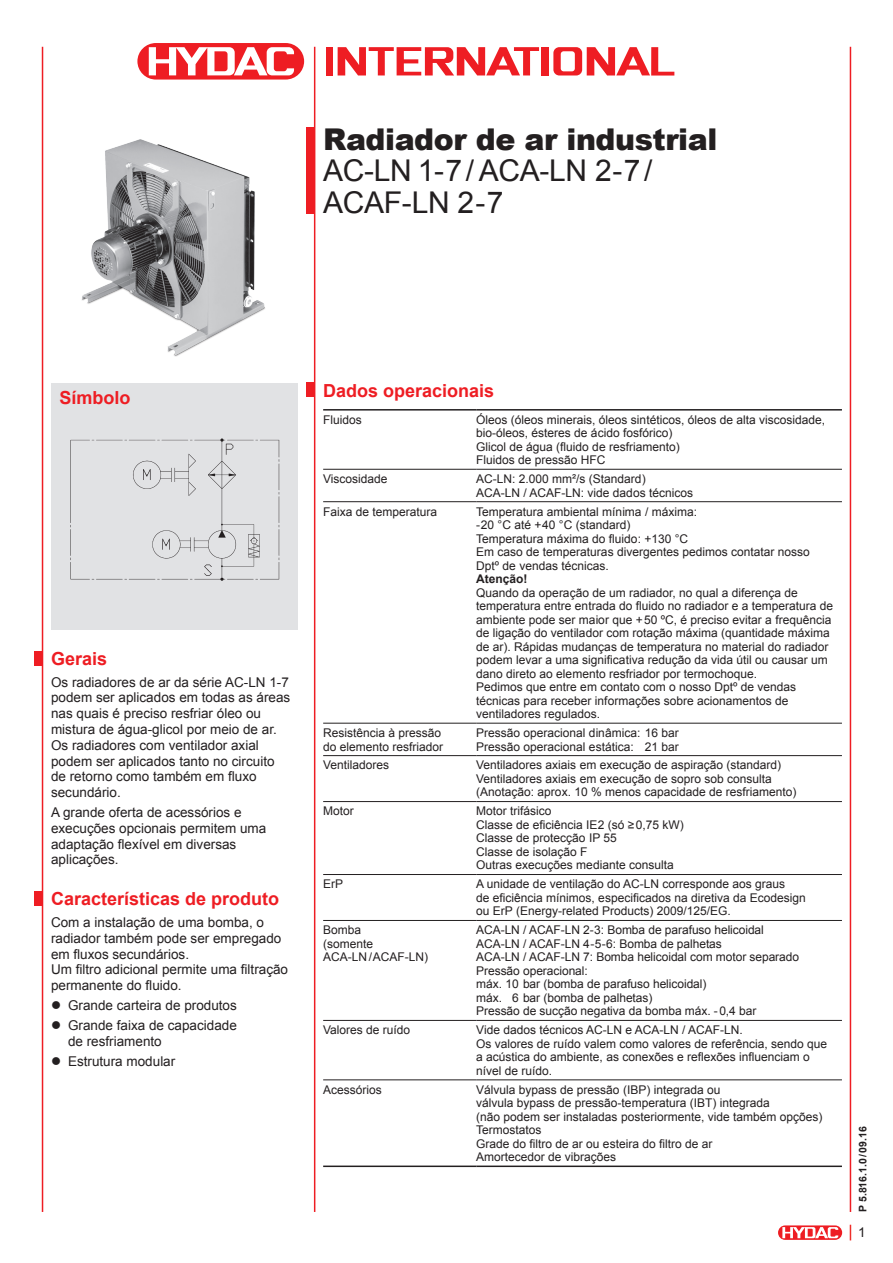
<style>
.page{position:relative;width:893px;height:1263px;background:#fff}
.page>*{position:absolute;margin:0;border:0;box-sizing:border-box;transform-origin:0 0}
.t1{font:30px/31.5px "Arial";letter-spacing:-.01em;color:#231f20}
.t2{font:900 30px "Arial";letter-spacing:-.015em;color:#231f20}
.t3{font:700 18px "Arial";color:#ee1d23}
.t4{font:13.5px/15.8px "Arial";color:#231f20}
.t5{font:12px/13.5px "Arial";color:#231f20}
.t6{font:700 12px "Arial";color:#231f20}
.t7{font:700 10.5px "Arial";color:#231f20}
</style>
<div class="page">
<div style="left:777px;top:1225px;width:66px;height:15px;border:1px solid #fff;border-radius:7px"></div>
<svg style="left:778px;top:1225px;width:64px;height:15px"></svg>
<svg style="left:782px;top:1227px;width:56px;height:11px"></svg>
<hr style="left:42px;top:47px;width:1px;height:1165px;background:#ee1d23">
<hr style="left:850px;top:47px;width:1px;height:1165px;background:#ee1d23">
<svg style="left:850px;top:1225px;width:1px;height:15px"></svg>
<hr style="left:323px;top:409px;width:153px;height:2px;background:#231f20">
<hr style="left:476px;top:409px;width:366px;height:2px;background:#231f20">
<hr style="left:323px;top:1165px;width:153px;height:2px;background:#231f20">
<hr style="left:476px;top:1165px;width:366px;height:2px;background:#231f20">
<hr style="left:323px;top:469px;width:153px;height:1px;background:#231f20">
<hr style="left:476px;top:469px;width:366px;height:1px;background:#231f20">
<hr style="left:323px;top:501px;width:153px;height:1px;background:#231f20">
<hr style="left:476px;top:501px;width:366px;height:1px;background:#231f20">
<hr style="left:323px;top:723px;width:153px;height:1px;background:#231f20">
<hr style="left:476px;top:723px;width:366px;height:1px;background:#231f20">
<hr style="left:323px;top:755px;width:153px;height:1px;background:#231f20">
<hr style="left:476px;top:755px;width:366px;height:1px;background:#231f20">
<hr style="left:323px;top:801px;width:153px;height:1px;background:#231f20">
<hr style="left:476px;top:801px;width:366px;height:1px;background:#231f20">
<hr style="left:323px;top:874px;width:153px;height:1px;background:#231f20">
<hr style="left:476px;top:874px;width:366px;height:1px;background:#231f20">
<hr style="left:323px;top:920px;width:153px;height:1px;background:#231f20">
<hr style="left:476px;top:920px;width:366px;height:1px;background:#231f20">
<hr style="left:323px;top:1020px;width:153px;height:1px;background:#231f20">
<hr style="left:476px;top:1020px;width:366px;height:1px;background:#231f20">
<hr style="left:323px;top:1079px;width:153px;height:1px;background:#231f20">
<hr style="left:476px;top:1079px;width:366px;height:1px;background:#231f20">
<hr style="left:314px;top:47px;width:1px;height:1165px;background:#ee1d23">
<div style="left:306px;top:128px;width:9px;height:86px;background:#ee1d23"></div>
<div style="left:136px;top:42px;width:169px;height:39px;border:3px solid #fff;border-radius:18px"></div>
<div style="left:137px;top:43px;width:167px;height:37px;background:#ee1d23;border-radius:18px"></div>
<svg style="left:149px;top:47px;width:145px;height:28px"></svg>
<div style="left:326px;top:47px;width:7px;height:29px;background:#ee1d23"></div>
<div style="left:541px;top:47px;width:8px;height:29px;background:#ee1d23"></div>
<svg style="left:553px;top:47px;width:121px;height:29px"></svg>
<svg style="left:338px;top:47px;width:201px;height:29px"></svg>
<div style="left:34px;top:651px;width:9px;height:14px;background:#ee1d23"></div>
<div style="left:34px;top:891px;width:9px;height:15px;background:#ee1d23"></div>
<div style="left:306px;top:382px;width:9px;height:15px;background:#ee1d23"></div>
<div style="left:51px;top:383px;width:247px;height:246px;background:#e1e2e4"></div>
<img style="left:70px;top:438px;width:210px;height:143px">
<img style="left:82px;top:139px;width:183px;height:218px">
<h1 class="t2" style="left:323px;top:117px;width:396px">Radiador de ar industrial</h1>
<h1 class="t1" style="left:323px;top:155px;width:331px">AC-LN 1-7 / ACA-LN 2-7 /<br>ACAF-LN 2-7</h1>
<h2 class="t3" style="left:60px;top:386px;width:73px">Símbolo</h2>
<h2 class="t3" style="left:51px;top:646px;width:58px">Gerais</h2>
<p class="t4" style="left:51px;top:674px;width:241px">Os radiadores de ar da série AC-LN 1-7 podem ser aplicados em todas as áreas nas quais é preciso resfriar óleo ou mistura de água-glicol por meio de ar.<br>Os radiadores com ventilador axial podem ser aplicados tanto no circuito de retorno como também em fluxo secundário.</p>
<p class="t4" style="left:51px;top:804px;width:217px">A grande oferta de acessórios e execuções opcionais permitem uma adaptação flexível em diversas aplicações.</p>
<h2 class="t3" style="left:51px;top:887px;width:230px">Características de produto</h2>
<p class="t4" style="left:51px;top:915px;width:239px">Com a instalação de uma bomba, o radiador também pode ser empregado em fluxos secundários.<br>Um filtro adicional permite uma filtração permanente do fluido.</p>
<p class="t4" style="left:51px;top:998px;width:187px">● Grande carteira de produtos</p>
<p class="t4" style="left:68px;top:1018px;width:170px;text-indent:-17px">● Grande faixa de capacidade de resfriamento</p>
<p class="t4" style="left:51px;top:1053px;width:126px">● Estrutura modular</p>
<h2 class="t3" style="left:323px;top:378px;width:173px">Dados operacionais</h2>
<p class="t5" style="left:323px;top:413px;width:40px">Fluidos</p>
<p class="t5" style="left:476px;top:413px;width:350px">Óleos (óleos minerais, óleos sintéticos, óleos de alta viscosidade, bio-óleos, ésteres de ácido fosfórico)<br>Glicol de água (fluido de resfriamento)<br>Fluidos de pressão HFC</p>
<p class="t5" style="left:323px;top:472px;width:66px">Viscosidade</p>
<p class="t5" style="left:476px;top:472px;width:218px">AC-LN: 2.000 mm²/s (Standard)<br>ACA-LN / ACAF-LN: vide dados técnicos</p>
<p class="t5" style="left:323px;top:505px;width:116px">Faixa de temperatura</p>
<p class="t5" style="left:476px;top:505px;width:335px">Temperatura ambiental mínima / máxima:<br>-20 °C até +40 °C (standard)<br>Temperatura máxima do fluido: +130 °C<br>Em caso de temperaturas divergentes pedimos contatar nosso Dptº de vendas técnicas.</p>
<p class="t6" style="left:476px;top:571px;width:53px">Atenção!</p>
<p class="t5" style="left:476px;top:586px;width:358px">Quando da operação de um radiador, no qual a diferença de temperatura entre entrada do fluido no radiador e a temperatura de ambiente pode ser maior que +50 ºC, é preciso evitar a frequência de ligação do ventilador com rotação máxima (quantidade máxima de ar). Rápidas mudanças de temperatura no material do radiador podem levar a uma significativa redução da vida útil ou causar um dano direto ao elemento resfriador por termochoque.<br>Pedimos que entre em contato com o nosso Dptº de vendas técnicas para receber informações sobre acionamentos de ventiladores regulados.</p>
<p class="t5" style="left:323px;top:726px;width:122px">Resistência à pressão do elemento resfriador</p>
<p class="t5" style="left:476px;top:726px;width:204px">Pressão operacional dinâmica: 16 bar<br>Pressão operacional estática: 21 bar</p>
<p class="t5" style="left:323px;top:759px;width:68px">Ventiladores</p>
<p class="t5" style="left:476px;top:759px;width:322px">Ventiladores axiais em execução de aspiração (standard)<br>Ventiladores axiais em execução de sopro sob consulta (Anotação: aprox. 10 % menos capacidade de resfriamento)</p>
<p class="t5" style="left:323px;top:804px;width:32px">Motor</p>
<p class="t5" style="left:476px;top:804px;width:209px">Motor trifásico<br>Classe de eficiência IE2 (só ≥0,75 kW)<br>Classe de protecção IP 55<br>Classe de isolação F<br>Outras execuções mediante consulta</p>
<p class="t5" style="left:323px;top:877px;width:22px">ErP</p>
<p class="t5" style="left:476px;top:877px;width:331px">A unidade de ventilação do AC-LN corresponde aos graus<br>de eficiência mínimos, especificados na diretiva da Ecodesign ou ErP (Energy-related Products) 2009/125/EG.</p>
<p class="t5" style="left:323px;top:923px;width:107px">Bomba<br>(somente<br>ACA-LN/ACAF-LN)</p>
<p class="t5" style="left:476px;top:923px;width:324px">ACA-LN / ACAF-LN 2-3: Bomba de parafuso helicoidal ACA-LN / ACAF-LN 4-5-6: Bomba de palhetas<br>ACA-LN / ACAF-LN 7: Bomba helicoidal com motor separado Pressão operacional:<br>máx. 10 bar (bomba de parafuso helicoidal)<br>máx. 6 bar (bomba de palhetas)<br>Pressão de sucção negativa da bomba máx. -0,4 bar</p>
<p class="t5" style="left:323px;top:1023px;width:89px">Valores de ruído</p>
<p class="t5" style="left:476px;top:1023px;width:352px">Vide dados técnicos AC-LN e ACA-LN / ACAF-LN.<br>Os valores de ruído valem como valores de referência, sendo que a acústica do ambiente, as conexões e reflexões influenciam o nível de ruído.</p>
<p class="t5" style="left:323px;top:1083px;width:60px">Acessórios</p>
<p class="t5" style="left:476px;top:1083px;width:348px">Válvula bypass de pressão (IBP) integrada ou<br>válvula bypass de pressão-temperatura (IBT) integrada<br>(não podem ser instaladas posteriormente, vide também opções)<br>Termostatos<br>Grade do filtro de ar ou esteira do filtro de ar<br>Amortecedor de vibrações</p>
<p class="t7" style="left:856px;top:1212px;width:87px;rotate:-90deg">P 5.816.1.0/09.16</p>
<p class="t4" style="left:858px;top:1224px;width:9px">1</p>
</div>
